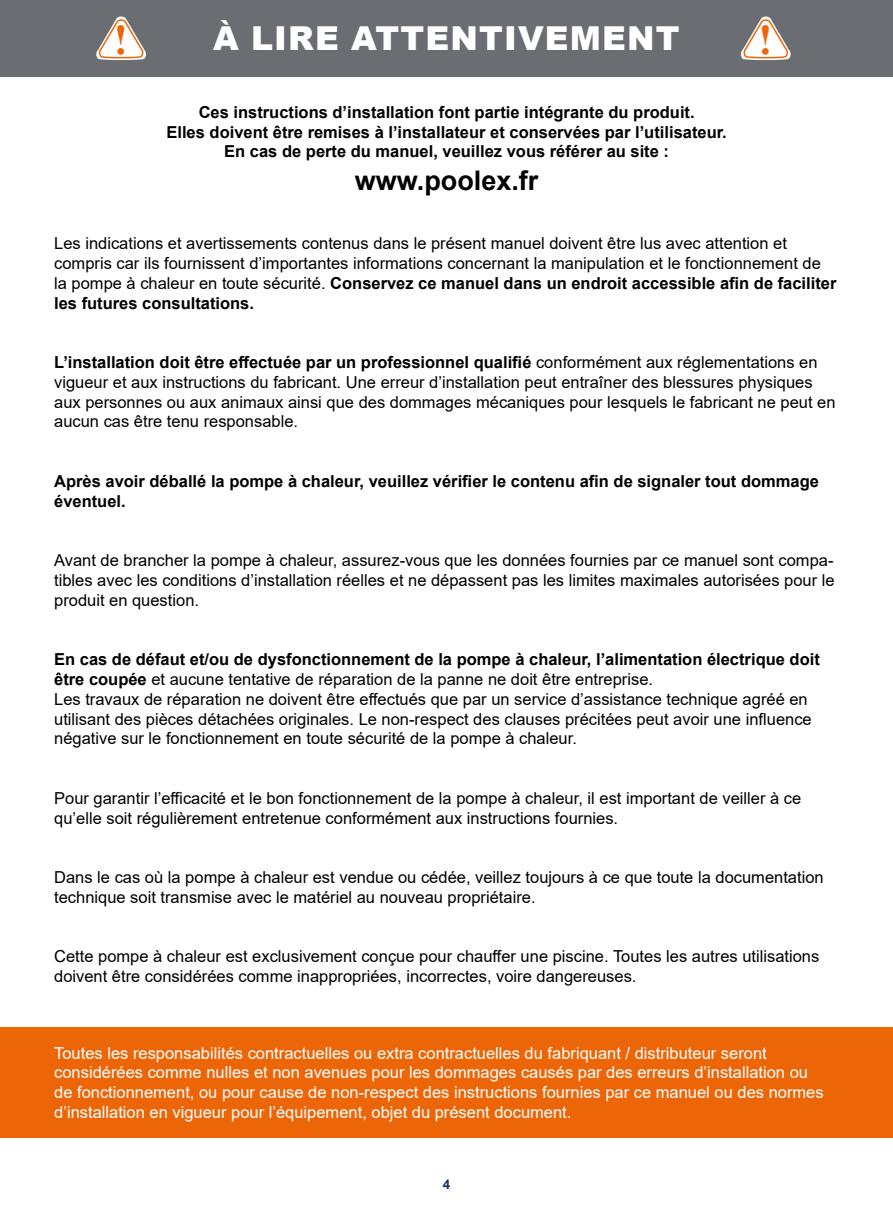
<style>
.page{position:relative;width:893px;height:1212px;background:#fff}
.page>*{position:absolute;margin:0;border:0;box-sizing:border-box;transform-origin:0 0}
.t1{font:700 42.15px "Times New Roman";color:#ec6608}
.t2{font:900 33px "Arial";letter-spacing:.035em;color:#fff}
.t3{font:700 27px "Arial";color:#000}
.t4{font:16.5px/19.8px "Arial";color:#000}
.t5{font:16.5px/19.8px "Arial";color:#fff}
.t6{font:700 16.5px/19.8px "Arial";color:#000;text-align:center}
.t7{font:700 13.5px "Arial";color:#1c355e}
.s1{font-weight:700}
</style>
<div class="page">
<div style="left:0;top:0;width:893px;height:77px;background:#6a6d71"></div>
<div style="left:0;top:1027px;width:893px;height:110px;background:#ec6608"></div>
<svg style="left:96px;top:16px;width:50px;height:44px"></svg>
<svg style="left:741px;top:16px;width:50px;height:44px"></svg>
<h2 class="t2" style="left:213px;top:14px;width:468px">À LIRE ATTENTIVEMENT</h2>
<h1 class="t1" style="left:114px;top:9px;width:16px">!</h1>
<h1 class="t1" style="left:759px;top:9px;width:16px">!</h1>
<p class="t6" style="left:166px;top:102px;width:562px">Ces instructions d’installation font partie intégrante du produit.<br>Elles doivent être remises à l’installateur et conservées par l’utilisateur.<br>En cas de perte du manuel, veuillez vous référer au site :</p>
<h3 class="t3" style="left:355px;top:161px;width:185px">www.poolex.fr</h3>
<p class="t4" style="left:54px;top:233px;width:784px">Les indications et avertissements contenus dans le présent manuel doivent être lus avec attention et compris car ils fournissent d’importantes informations concernant la manipulation et le fonctionnement de la pompe à chaleur en toute sécurité. <span class="s1">Conservez ce manuel dans un endroit accessible afin de faciliter les futures consultations.</span></p>
<p class="t4" style="left:54px;top:352px;width:783px"><span class="s1">L’installation doit être effectuée par un professionnel qualifié</span> conformément aux réglementations en vigueur et aux instructions du fabricant. Une erreur d’installation peut entraîner des blessures physiques aux personnes ou aux animaux ainsi que des dommages mécaniques pour lesquels le fabricant ne peut en aucun cas être tenu responsable.</p>
<p class="t6" style="left:54px;top:471px;width:766px;text-align:left">Après avoir déballé la pompe à chaleur, veuillez vérifier le contenu afin de signaler tout dommage éventuel.</p>
<p class="t4" style="left:54px;top:550px;width:782px;text-align:justify">Avant de brancher la pompe à chaleur, assurez-vous que les données fournies par ce manuel sont compa&shy;tibles avec les conditions d’installation réelles et ne dépassent pas les limites maximales autorisées pour le produit en question.</p>
<p class="t4" style="left:54px;top:649px;width:767px"><span class="s1">En cas de défaut et/ou de dysfonctionnement de la pompe à chaleur, l’alimentation électrique doit être coupée</span> et aucune tentative de réparation de la panne ne doit être entreprise.<br>Les travaux de réparation ne doivent être effectués que par un service d’assistance technique agréé en utilisant des pièces détachées originales. Le non-respect des clauses précitées peut avoir une influence négative sur le fonctionnement en toute sécurité de la pompe à chaleur.</p>
<p class="t4" style="left:54px;top:788px;width:749px">Pour garantir l’efficacité et le bon fonctionnement de la pompe à chaleur, il est important de veiller à ce qu’elle soit régulièrement entretenue conformément aux instructions fournies.</p>
<p class="t4" style="left:54px;top:867px;width:771px">Dans le cas où la pompe à chaleur est vendue ou cédée, veillez toujours à ce que toute la documentation technique soit transmise avec le matériel au nouveau propriétaire.</p>
<p class="t4" style="left:54px;top:946px;width:767px">Cette pompe à chaleur est exclusivement conçue pour chauffer une piscine. Toutes les autres utilisations doivent être considérées comme inappropriées, incorrectes, voire dangereuses.</p>
<p class="t5" style="left:54px;top:1043px;width:771px">Toutes les responsabilités contractuelles ou extra contractuelles du fabriquant / distributeur seront considérées comme nulles et non avenues pour les dommages causés par des erreurs d’installation ou de fonctionnement, ou pour cause de non-respect des instructions fournies par ce manuel ou des normes d’installation en vigueur pour l’équipement, objet du présent document.</p>
<p class="t7" style="left:443px;top:1175px;width:9px">4</p>
</div>
